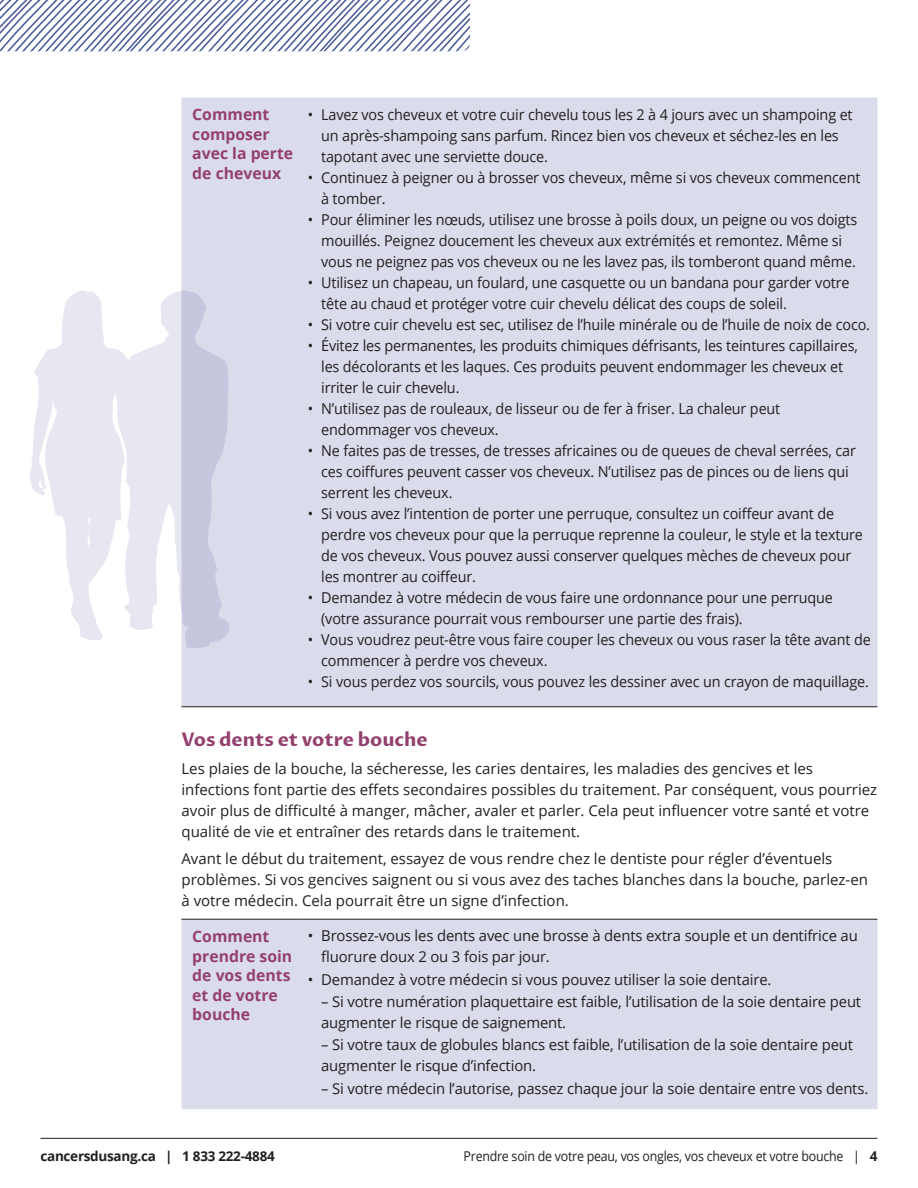
<style>
.page{position:relative;width:918px;height:1188px;background:#fff}
.page>*{position:absolute;margin:0;border:0;box-sizing:border-box;transform-origin:0 0}
.t1{font:700 18.75px "Proza Libre";color:#93406f}
.t2{font:700 15.75px/19.5px "Open Sans";color:#93406f}
.t3{font:15px/21px "Open Sans";letter-spacing:-.01em;color:#231f20;scale:.96 1}
.t4{font:15px/21px "Open Sans";letter-spacing:-.01em;color:#231f20}
.t5{font:13.5px "Open Sans";letter-spacing:-.02em;color:#231f20;scale:.92 1}
.t6{font:700 13.5px "Open Sans";letter-spacing:-.02em;color:#231f20}
.s1{font-weight:700}
</style>
<div class="page">
<hr style="left:40px;top:1138px;width:838px;height:1px;background:#231f20">
<div style="left:181px;top:98px;width:697px;height:609px;background:#dbdceb"></div>
<hr style="left:181px;top:707px;width:121px;height:1px;background:#231f20">
<hr style="left:302px;top:707px;width:576px;height:1px;background:#231f20">
<div style="left:181px;top:920px;width:697px;height:189px;background:#dbdceb"></div>
<hr style="left:181px;top:919px;width:121px;height:1px;background:#231f20">
<hr style="left:302px;top:919px;width:576px;height:1px;background:#231f20">
<svg style="left:30px;top:290px;width:201px;height:359px"></svg>
<svg style="left:0;top:0;width:470px;height:51px"></svg>
<p class="t2" style="left:192px;top:105px;width:102px">Comment composer avec la perte de cheveux</p>
<p class="t3" style="left:321px;top:104px;width:555px;text-indent:-13px">• Lavez vos cheveux et votre cuir chevelu tous les 2 à 4 jours avec un shampoing et un après-shampoing sans parfum. Rincez bien vos cheveux et séchez-les en les tapotant avec une serviette douce.</p>
<p class="t3" style="left:321px;top:167px;width:563px;text-indent:-13px">• Continuez à peigner ou à brosser vos cheveux, même si vos cheveux commencent à tomber.</p>
<p class="t3" style="left:321px;top:209px;width:560px;text-indent:-13px">• Pour éliminer les nœuds, utilisez une brosse à poils doux, un peigne ou vos doigts mouillés. Peignez doucement les cheveux aux extrémités et remontez. Même si vous ne peignez pas vos cheveux ou ne les lavez pas, ils tomberont quand même.</p>
<p class="t3" style="left:321px;top:272px;width:552px;text-indent:-13px">• Utilisez un chapeau, un foulard, une casquette ou un bandana pour garder votre tête au chaud et protéger votre cuir chevelu délicat des coups de soleil.</p>
<p class="t3" style="left:308px;top:314px;width:587px">• Si votre cuir chevelu est sec, utilisez de l’huile minérale ou de l’huile de noix de coco.</p>
<p class="t3" style="left:321px;top:335px;width:561px;text-indent:-13px">• Évitez les permanentes, les produits chimiques défrisants, les teintures capillaires, les décolorants et les laques. Ces produits peuvent endommager les cheveux et irriter le cuir chevelu.</p>
<p class="t3" style="left:321px;top:398px;width:480px;text-indent:-13px">• N’utilisez pas de rouleaux, de lisseur ou de fer à friser. La chaleur peut endommager vos cheveux.</p>
<p class="t3" style="left:321px;top:440px;width:559px;text-indent:-13px">• Ne faites pas de tresses, de tresses africaines ou de queues de cheval serrées, car ces coiffures peuvent casser vos cheveux. N’utilisez pas de pinces ou de liens qui serrent les cheveux.</p>
<p class="t3" style="left:321px;top:503px;width:566px;text-indent:-14px">• Si vous avez l’intention de porter une perruque, consultez un coiffeur avant de perdre vos cheveux pour que la perruque reprenne la couleur, le style et la texture de vos cheveux. Vous pouvez aussi conserver quelques mèches de cheveux pour les montrer au coiffeur.</p>
<p class="t3" style="left:321px;top:587px;width:535px;text-indent:-13px">• Demandez à votre médecin de vous faire une ordonnance pour une perruque (votre assurance pourrait vous rembourser une partie des frais).</p>
<p class="t3" style="left:321px;top:629px;width:574px;text-indent:-13px">• Vous voudrez peut-être vous faire couper les cheveux ou vous raser la tête avant de commencer à perdre vos cheveux.</p>
<p class="t3" style="left:308px;top:671px;width:586px">• Si vous perdez vos sourcils, vous pouvez les dessiner avec un crayon de maquillage.</p>
<p class="t1" style="left:181px;top:728px;width:248px">Vos dents et votre bouche</p>
<p class="t4" style="left:181px;top:757px;width:697px">Les plaies de la bouche, la sécheresse, les caries dentaires, les maladies des gencives et les infections font partie des effets secondaires possibles du traitement. Par conséquent, vous pourriez avoir plus de difficulté à manger, mâcher, avaler et parler. Cela peut influencer votre santé et votre qualité de vie et entraîner des retards dans le traitement.</p>
<p class="t4" style="left:181px;top:848px;width:688px">Avant le début du traitement, essayez de vous rendre chez le dentiste pour régler d’éventuels problèmes. Si vos gencives saignent ou si vous avez des taches blanches dans la bouche, parlez-en à votre médecin. Cela pourrait être un signe d’infection.</p>
<p class="t2" style="left:192px;top:926px;width:102px">Comment prendre soin de vos dents et de votre bouche</p>
<p class="t4" style="left:321px;top:925px;width:538px;text-indent:-13px">• Brossez-vous les dents avec une brosse à dents extra souple et un dentifrice au fluorure doux 2 ou 3 fois par jour.</p>
<p class="t4" style="left:308px;top:968px;width:465px">• Demandez à votre médecin si vous pouvez utiliser la soie dentaire.</p>
<p class="t4" style="left:321px;top:991px;width:542px">– Si votre numération plaquettaire est faible, l’utilisation de la soie dentaire peut augmenter le risque de saignement.</p>
<p class="t4" style="left:321px;top:1034px;width:533px">– Si votre taux de globules blancs est faible, l’utilisation de la soie dentaire peut augmenter le risque d’infection.</p>
<p class="t4" style="left:321px;top:1077px;width:549px">– Si votre médecin l’autorise, passez chaque jour la soie dentaire entre vos dents.</p>
<p class="t6" style="left:40px;top:1147px;width:236px">cancersdusang.ca | 1 833 222-4884</p>
<p class="t5" style="left:464px;top:1147px;width:451px">Prendre soin de votre peau, vos ongles, vos cheveux et votre bouche | <span class="s1">4</span></p>
</div>
